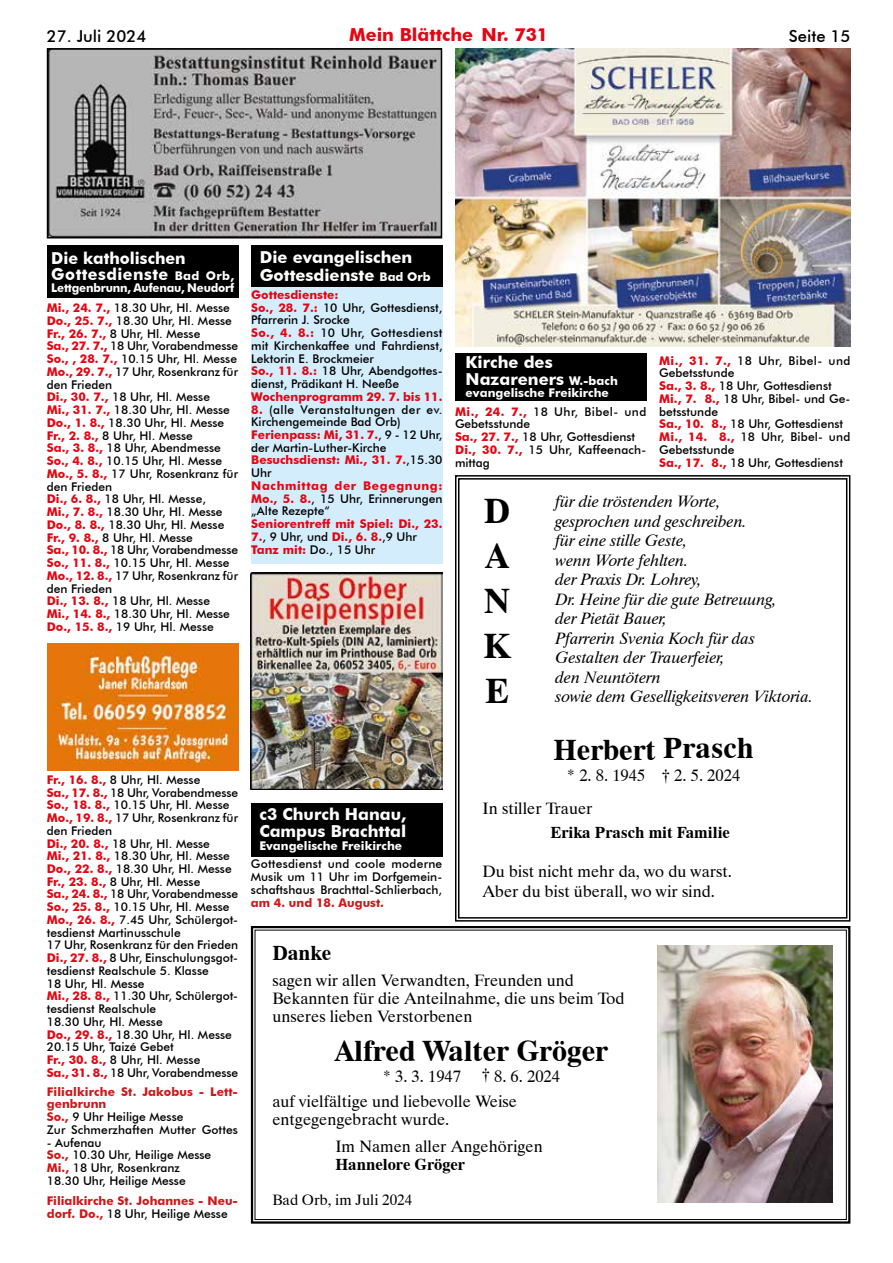
<style>
.page{position:relative;width:893px;height:1263px;background:#fff}
.page>*{position:absolute;margin:0;border:0;box-sizing:border-box;transform-origin:0 0}
.t1{font:700 36px/45px "Dutch 801 BT";color:#000;text-align:justify}
.t2{font:700 30px "Dutch 801 BT";color:#000}
.t3{font:700 21px "Dutch 801 BT";color:#000}
.t4{font:700 18px "Futura BT";color:#e30613}
.t5{font:16.5px/18px "Dutch 801 BT";color:#000}
.t6{font:italic 16.5px/19.5px "Dutch 801 BT";color:#000}
.t7{font:700 16.5px/16.5px "Futura BT";color:#fff}
.t8{font:700 16.5px "Dutch 801 BT";color:#000}
.t9{font:500 16.5px "Futura BT";color:#000}
.t10{font:15px "Dutch 801 BT";color:#000}
.t11{font:500 12px/12.8px "Futura BT";color:#000}
.t12{font:700 12px/12.8px "Futura BT";color:#e30613}
.t13{font:700 12px/12.8px "Futura BT";color:#cd1719}
.t14{font:700 12px/18.8px "Futura BT";color:#fff}
.t15{font:700 12px/20px "Futura BT";color:#fff;text-align:center;scale:.96 1}
.s1{font-size:12px}
.s2{color:#e30613}
.s3{font-weight:500;color:#000}
.s4{font-weight:700;color:#e30613}
.s5{font-weight:700;color:#cd1719}
</style>
<div class="page">
<img style="left:50px;top:51px;width:389px;height:184px">
<div style="left:47px;top:48px;width:395px;height:190px;border:2px solid #000"></div>
<img style="left:455px;top:48px;width:395px;height:298px">
<div style="left:47px;top:245px;width:191px;height:53px;background:#000"></div>
<div style="left:455px;top:353px;width:191px;height:48px;background:#000"></div>
<img style="left:47px;top:643px;width:192px;height:127px">
<svg style="left:250px;top:926px;width:601px;height:298px"></svg>
<div style="left:255px;top:930px;width:592px;height:290px;border:1px solid #000"></div>
<img style="left:658px;top:946px;width:174px;height:257px">
<img style="left:251px;top:572px;width:191px;height:217px">
<div style="left:251px;top:285px;width:191px;height:278px;background:#d4edfc"></div>
<div style="left:251px;top:245px;width:192px;height:41px;background:#000"></div>
<div style="left:251px;top:803px;width:191px;height:53px;background:#000"></div>
<svg style="left:455px;top:475px;width:396px;height:447px"></svg>
<h3 class="t9" style="left:47px;top:26px;width:101px">27. Juli 2024</h3>
<h3 class="t4" style="left:349px;top:24px;width:201px">Mein Blättche Nr. 731</h3>
<h3 class="t9" style="left:789px;top:26px;width:63px">Seite 15</h3>
<h3 class="t7" style="left:51px;top:249px;width:184px">Die katholischen<br>Gottesdienste <span class="s1">Bad Orb,</span></h3>
<p class="t15" style="left:47px;top:278px;width:197px">Lettgenbrunn, Aufenau, Neudorf<br><span class="s2">Mi., 24. 7.,</span> <span class="s3">18.30 Uhr, Hl. Messe</span></p>
<p class="t11" style="left:47px;top:314px;width:193px"><span class="s4">Do., 25. 7.,</span> 18.30 Uhr, Hl. Messe<br><span class="s4">Fr., 26. 7.,</span> 8 Uhr, Hl. Messe<br><span class="s4">Sa., 27. 7.,</span> 18 Uhr, Vorabendmesse<br><span class="s4">So., , 28. 7.,</span> 10.15 Uhr, Hl. Messe<br><span class="s4">Mo., 29. 7.,</span> 17 Uhr, Rosenkranz für den Frieden<br><span class="s4">Di., 30. 7.,</span> 18 Uhr, Hl. Messe<br><span class="s4">Mi., 31. 7.,</span> 18.30 Uhr, Hl. Messe<br><span class="s4">Do., 1. 8.,</span> 18.30 Uhr, Hl. Messe<br><span class="s4">Fr., 2. 8.,</span> 8 Uhr, Hl. Messe<br><span class="s4">Sa., 3. 8.,</span> 18 Uhr, Abendmesse<br><span class="s4">So., 4. 8.,</span> 10.15 Uhr, Hl. Messe<br><span class="s4">Mo., 5. 8.,</span> 17 Uhr, Rosenkranz für den Frieden<br><span class="s4">Di., 6. 8.,</span> 18 Uhr, Hl. Messe,<br><span class="s4">Mi., 7. 8.,</span> 18.30 Uhr, Hl. Messe<br><span class="s4">Do., 8. 8.,</span> 18.30 Uhr, Hl. Messe<br><span class="s4">Fr., 9. 8.,</span> 8 Uhr, Hl. Messe<br><span class="s4">Sa., 10. 8.,</span> 18 Uhr, Vorabendmesse<br><span class="s4">So., 11. 8.,</span> 10.15 Uhr, Hl. Messe<br><span class="s4">Mo., 12. 8.,</span> 17 Uhr, Rosenkranz für den Frieden<br><span class="s4">Di., 13. 8.,</span> 18 Uhr, Hl. Messe<br><span class="s4">Mi., 14. 8.,</span> 18.30 Uhr, Hl. Messe<br><span class="s4">Do., 15. 8.,</span> 19 Uhr, Hl. Messe</p>
<h3 class="t7" style="left:260px;top:248px;width:173px;line-height:17.7px">Die evangelischen<br>Gottesdienste <span class="s1">Bad Orb</span></h3>
<p class="t11" style="left:251px;top:288px;width:193px"><span class="s4">Gottesdienste:<br>So., 28. 7.:</span> 10 Uhr, Gottesdienst,<br>Pfarrerin J. Srocke<br><span class="s4">So., 4. 8.:</span> 10 Uhr, Gottesdienst mit Kirchenkaffee und Fahrdienst,<br>Lektorin E. Brockmeier<br><span class="s4">So., 11. 8.:</span> 18 Uhr, Abendgottes&shy;dienst, Prädikant H. Neeße</p>
<p class="t12" style="left:251px;top:390px;width:193px">Wochenprogramm 29. 7. bis 11.</p>
<p class="t11" style="left:251px;top:403px;width:193px"><span class="s4">8.</span> (alle Veranstaltungen der ev.<br>Kirchengemeinde Bad Orb)<br><span class="s4">Ferienpass: Mi, 31. 7.</span>, 9 - 12 Uhr, der Martin-Luther-Kirche<br><span class="s4">Besuchsdienst: Mi., 31. 7.</span>,15.30<br>Uhr</p>
<p class="t11" style="left:251px;top:479px;width:193px;text-align:justify"><span class="s4">Nachmittag der Begegnung:<br>Mo., 5. 8.</span>, 15 Uhr, Erinnerungen „Alte Rezepte“</p>
<p class="t12" style="left:251px;top:517px;width:193px">Seniorentreff mit Spiel: Di., 23.<br>7.<span class="s3">, 9 Uhr, und</span> Di., 6. 8.<span class="s3">,9 Uhr<br></span>Tanz mit: <span class="s3">Do., 15 Uhr</span></p>
<h3 class="t7" style="left:466px;top:354px;width:154px">Kirche des<br>Nazareners <span class="s1">W.-bach</span></h3>
<p class="t14" style="left:455px;top:383px;width:193px;text-indent:11px">evangelische Freikirche<br><span class="s2">Mi., 24. 7.,</span> <span class="s3">18 Uhr, Bibel- und</span></p>
<p class="t11" style="left:455px;top:418px;width:193px">Gebetsstunde<br><span class="s4">Sa., 27. 7.,</span> 18 Uhr, Gottesdienst<br><span class="s4">Di., 30. 7.,</span> 15 Uhr, Kaffeenach&shy;mittag</p>
<p class="t11" style="left:659px;top:354px;width:193px"><span class="s4">Mi., 31. 7.,</span> 18 Uhr, Bibel- und<br>Gebetsstunde<br><span class="s4">Sa., 3. 8.,</span> 18 Uhr, Gottesdienst<br><span class="s4">Mi., 7. 8.,</span> 18 Uhr, Bibel- und Ge&shy;betsstunde<br><span class="s4">Sa., 10. 8.,</span> 18 Uhr, Gottesdienst<br><span class="s4">Mi., 14. 8.,</span> 18 Uhr, Bibel- und<br>Gebetsstunde<br><span class="s4">Sa., 17. 8.,</span> 18 Uhr, Gottesdienst</p>
<h1 class="t1" style="left:483px;top:487px;width:29px">D A N K E</h1>
<p class="t6" style="left:556px;top:492px;width:259px">für die tröstenden Worte,<br>gesprochen und geschreiben.<br>für eine stille Geste,<br>wenn Worte fehlten.<br>der Praxis Dr. Lohrey,<br>Dr. Heine für die gute Betreuung,<br>der Pietät Bauer,<br>Pfarrerin Svenia Koch für das<br>Gestalten der Trauerfeier,<br>den Neuntötern<br>sowie dem Geselligkeitsveren Viktoria.</p>
<p class="t11" style="left:47px;top:773px;width:193px"><span class="s4">Fr., 16. 8.,</span> 8 Uhr, Hl. Messe<br><span class="s4">Sa., 17. 8.,</span> 18 Uhr, Vorabendmesse<br><span class="s4">So., 18. 8.,</span> 10.15 Uhr, Hl. Messe<br><span class="s4">Mo., 19. 8.,</span> 17 Uhr, Rosenkranz für den Frieden<br><span class="s4">Di., 20. 8.,</span> 18 Uhr, Hl. Messe<br><span class="s4">Mi., 21. 8.,</span> 18.30 Uhr, Hl. Messe<br><span class="s4">Do., 22. 8.,</span> 18.30 Uhr, Hl. Messe<br><span class="s4">Fr., 23. 8.,</span> 8 Uhr, Hl. Messe<br><span class="s4">Sa., 24. 8.,</span> 18 Uhr, Vorabendmesse<br><span class="s4">So., 25. 8.,</span> 10.15 Uhr, Hl. Messe<br><span class="s4">Mo., 26. 8.,</span> 7.45 Uhr, Schülergot&shy;tesdienst Martinusschule<br>17 Uhr, Rosenkranz für den Frieden<br><span class="s4">Di., 27. 8.,</span> 8 Uhr, Einschulungsgot&shy;tesdienst Realschule 5. Klasse<br>18 Uhr, Hl. Messe<br><span class="s4">Mi., 28. 8.,</span> 11.30 Uhr, Schülergot&shy;tesdienst Realschule<br>18.30 Uhr, Hl. Messe<br><span class="s4">Do., 29. 8.,</span> 18.30 Uhr, Hl. Messe<br>20.15 Uhr, Taizé Gebet<br><span class="s4">Fr., 30. 8.,</span> 8 Uhr, Hl. Messe<br><span class="s4">Sa., 31. 8.,</span> 18 Uhr, Vorabendmesse</p>
<p class="t11" style="left:47px;top:1085px;width:193px"><span class="s5">Filialkirche St. Jakobus - Lett&shy;genbrunn<br>So.,</span> 9 Uhr Heilige Messe<br>Zur Schmerzhaften Mutter Gottes</p>
<p class="t11" style="left:47px;top:1136px;width:166px">- Aufenau<br><span class="s5">So.,</span> 10.30 Uhr, Heilige Messe<br><span class="s5">Mi.,</span> 18 Uhr, Rosenkranz<br>18.30 Uhr, Heilige Messe</p>
<p class="t13" style="left:47px;top:1194px;width:193px">Filialkirche St. Johannes - Neu&shy;dorf. Do., <span class="s3">18 Uhr, Heilige Messe</span></p>
<h3 class="t7" style="left:259px;top:806px;width:148px">c3 Church Hanau,<br>Campus Brachttal</h3>
<p class="t14" style="left:259px;top:836px;width:144px">Evangelische Freikirche</p>
<p class="t11" style="left:251px;top:857px;width:193px;text-align:justify">Gottesdienst und coole moderne Musik um 11 Uhr im Dorfgemein&shy;schaftshaus Brachttal-Schlierbach,</p>
<p class="t13" style="left:251px;top:896px;width:135px">am 4. und 18. August.</p>
<h2 class="t2" style="left:553px;top:731px;width:202px">Herbert Prasch</h2>
<h3 class="t5" style="left:483px;top:759px;width:259px;line-height:33px;text-indent:84px">* 2. 8. 1945 † 2. 5. 2024<br>In stiller Trauer</h3>
<h3 class="t8" style="left:551px;top:822px;width:181px">Erika Prasch mit Familie</h3>
<h3 class="t5" style="left:483px;top:861px;width:251px;line-height:19.5px">Du bist nicht mehr da, wo du warst.<br>Aber du bist überall, wo wir sind.</h3>
<h3 class="t3" style="left:272px;top:940px;width:60px">Danke</h3>
<h3 class="t5" style="left:272px;top:971px;width:353px">sagen wir allen Verwandten, Freunden und<br>Bekannten für die Anteilnahme, die uns beim Tod unseres lieben Verstorbenen</h3>
<h2 class="t2" style="left:335px;top:1032px;width:275px">Alfred Walter Gröger</h2>
<h3 class="t5" style="left:383px;top:1067px;width:80px">* 3. 3. 1947</h3>
<h3 class="t5" style="left:272px;top:1063px;width:289px;line-height:25.5px;text-indent:209px">† 8. 6. 2024 auf vielfältige und liebevolle Weise</h3>
<h3 class="t5" style="left:335px;top:1106px;width:209px;line-height:27px;text-indent:-63px">entgegengebracht wurde.<br>Im Namen aller Angehörigen</h3>
<h3 class="t8" style="left:335px;top:1155px;width:131px">Hannelore Gröger</h3>
<p class="t10" style="left:272px;top:1190px;width:141px">Bad Orb, im Juli 2024</p>
</div>
